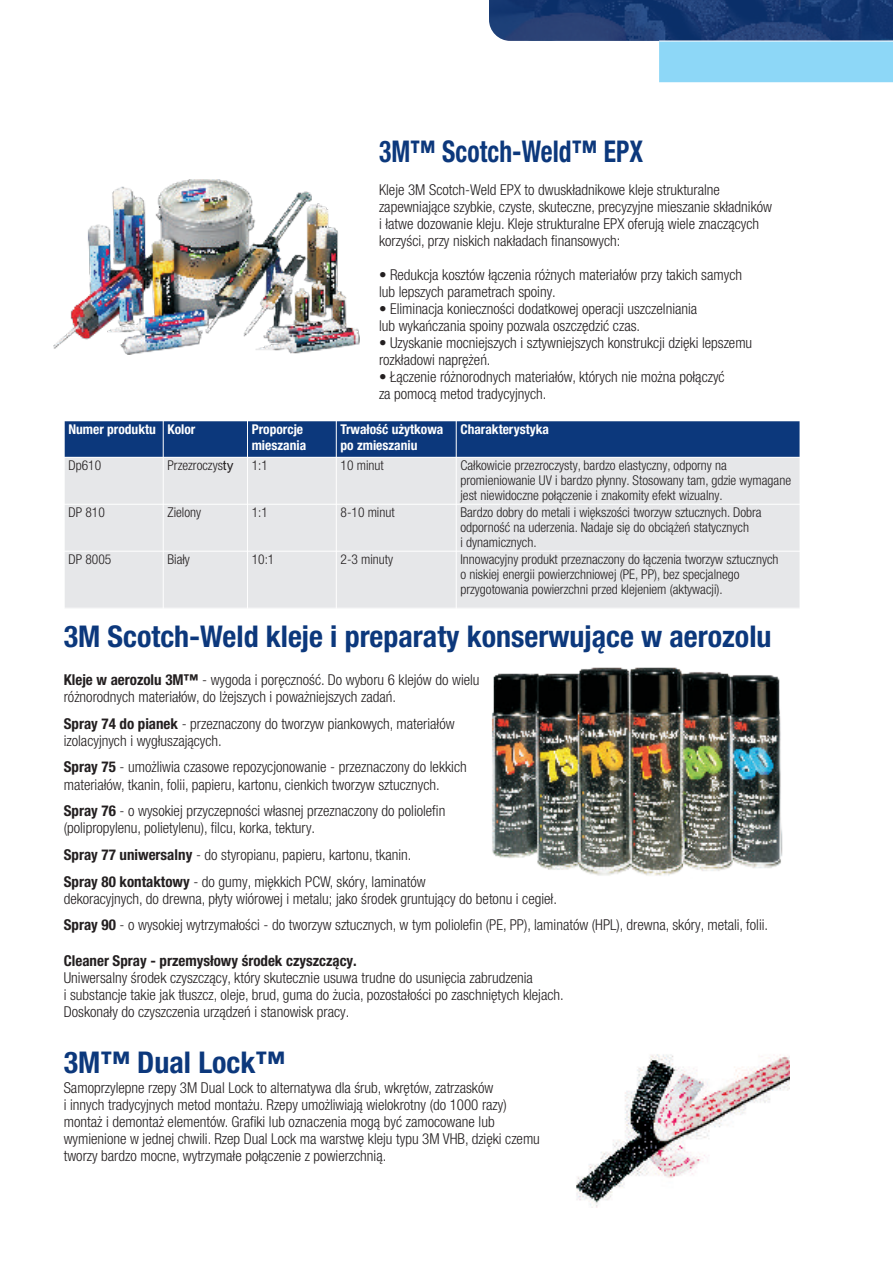
<style>
.page{position:relative;width:893px;height:1263px;background:#fff}
.page>*{position:absolute;margin:0;border:0;box-sizing:border-box;transform-origin:0 0}
.t1{font:700 condensed 30px "Helvetica Neue LT Pro";color:#0c387c}
.t2{font:700 condensed 30px "Helvetica Neue LT Pro";color:#0c387c;scale:.85 1}
.t3{font:300 condensed 15px/17px "Helvetica Neue LT Pro";color:#231f20}
.t4{font:700 condensed 15px "Helvetica Neue LT Pro";color:#231f20}
.t5{font:300 condensed 13.5px/15.3px "Helvetica Neue LT Pro";color:#231f20}
.t6{font:700 condensed 13.5px/16px "Helvetica Neue LT Pro";color:#fff}
.s1{font-family:"Arial";font-weight:400;font-stretch:normal}
.s2{font-weight:700}
</style>
<div class="page">
<img style="left:54px;top:180px;width:305px;height:174px">
<img style="left:492px;top:667px;width:291px;height:209px">
<div style="left:659px;top:42px;width:234px;height:40px;background:#8dd7f7"></div>
<img style="left:489px;top:0;width:404px;height:41px">
<div style="left:64px;top:421px;width:99px;height:36px;background:#0c387c"></div>
<div style="left:163px;top:421px;width:84px;height:36px;background:#0c387c"></div>
<div style="left:247px;top:421px;width:89px;height:36px;background:#0c387c"></div>
<div style="left:336px;top:421px;width:120px;height:36px;background:#0c387c"></div>
<div style="left:456px;top:421px;width:344px;height:36px;background:#0c387c"></div>
<div style="left:64px;top:457px;width:99px;height:47px;background:#e6e7e9"></div>
<div style="left:163px;top:457px;width:84px;height:47px;background:#e6e7e9"></div>
<div style="left:247px;top:457px;width:89px;height:47px;background:#e6e7e9"></div>
<div style="left:336px;top:457px;width:120px;height:47px;background:#e6e7e9"></div>
<div style="left:456px;top:457px;width:344px;height:47px;background:#e6e7e9"></div>
<div style="left:64px;top:504px;width:99px;height:47px;background:#e6e7e9"></div>
<div style="left:163px;top:504px;width:84px;height:47px;background:#e6e7e9"></div>
<div style="left:247px;top:504px;width:89px;height:47px;background:#e6e7e9"></div>
<div style="left:336px;top:504px;width:120px;height:47px;background:#e6e7e9"></div>
<div style="left:456px;top:504px;width:344px;height:47px;background:#e6e7e9"></div>
<div style="left:64px;top:551px;width:99px;height:57px;background:#e6e7e9"></div>
<div style="left:163px;top:551px;width:84px;height:57px;background:#e6e7e9"></div>
<div style="left:247px;top:551px;width:89px;height:57px;background:#e6e7e9"></div>
<div style="left:336px;top:551px;width:120px;height:57px;background:#e6e7e9"></div>
<div style="left:456px;top:551px;width:344px;height:57px;background:#e6e7e9"></div>
<hr style="left:64px;top:420px;width:1px;height:189px;background:#fff">
<hr style="left:163px;top:420px;width:1px;height:189px;background:#fff">
<hr style="left:247px;top:420px;width:1px;height:189px;background:#fff">
<hr style="left:336px;top:420px;width:1px;height:189px;background:#fff">
<hr style="left:456px;top:420px;width:1px;height:189px;background:#fff">
<hr style="left:64px;top:551px;width:736px;height:1px;background:#fff">
<hr style="left:64px;top:504px;width:736px;height:1px;background:#fff">
<hr style="left:64px;top:457px;width:736px;height:1px;background:#fff">
<img style="left:576px;top:1054px;width:213px;height:154px">
<h1 class="t2" style="left:379px;top:141px;width:312px">3M™ Scotch-Weld™ EPX</h1>
<p class="t3" style="left:379px;top:183px;width:395px">Kleje 3M Scotch-Weld EPX to dwusk³adnikowe kleje strukturalne zapewniaj¹ce szybkie, czyste, skuteczne, precyzyjne mieszanie sk³adników i ³atwe dozowanie kleju. Kleje strukturalne EPX oferuj¹ wiele znacz¹cych korzyœci, przy niskich nak³adach finansowych:</p>
<p class="t3" style="left:379px;top:268px;width:365px">• Redukcja kosztów ³¹czenia ró¿nych materia³ów przy takich samych lub lepszych parametrach spoiny.</p>
<p class="t3" style="left:379px;top:302px;width:320px">• Eliminacja koniecznoœci dodatkowej operacji uszczelniania lub wykañczania spoiny pozwala oszczêdziæ czas.</p>
<p class="t3" style="left:379px;top:336px;width:375px">• Uzyskanie mocniejszych i sztywniejszych konstrukcji dziêki lepszemu rozk³adowi naprê¿eñ.</p>
<p class="t3" style="left:379px;top:370px;width:347px">• £¹czenie ró¿norodnych materia³ów, których nie mo¿na po³¹czyæ za pomoc¹ metod tradycyjnych.</p>
<p class="t6" style="left:68px;top:423px;width:128px">Numer produktu Kolor</p>
<p class="t6" style="left:252px;top:423px;width:56px">Proporcje mieszania</p>
<p class="t6" style="left:341px;top:423px;width:104px">Trwa³oœæ u¿ytkowa po zmieszaniu</p>
<p class="t6" style="left:460px;top:423px;width:90px">Charakterystyka</p>
<p class="t5" style="left:68px;top:459px;width:34px">Dp610</p>
<p class="t5" style="left:167px;top:459px;width:67px">Przezroczys<span class="s1">ty</span></p>
<p class="t5" style="left:252px;top:459px;width:18px">1:1</p>
<p class="t5" style="left:341px;top:459px;width:45px">10 minut</p>
<p class="t5" style="left:460px;top:459px;width:332px">Ca³kowicie przezroczysty, bardzo elastyczny, odporny na promieniowanie UV i bardzo p³ynny. Stosowany tam, gdzie wymagane jest niewidoczne po³¹czenie i znakomity efekt wizualny.</p>
<p class="t5" style="left:68px;top:506px;width:38px">DP 810</p>
<p class="t5" style="left:167px;top:506px;width:35px">Zielony</p>
<p class="t5" style="left:252px;top:506px;width:18px">1:1</p>
<p class="t5" style="left:341px;top:506px;width:56px">8-10 minut</p>
<p class="t5" style="left:460px;top:506px;width:303px">Bardzo dobry do metali i wiêkszoœci tworzyw sztucznych. Dobra odpornoœæ na uderzenia. Nadaje siê do obci¹¿eñ statycznych<br>i dynamicznych.</p>
<p class="t5" style="left:68px;top:553px;width:44px">DP 8005</p>
<p class="t5" style="left:167px;top:553px;width:24px">Bia³y</p>
<p class="t5" style="left:252px;top:553px;width:24px">10:1</p>
<p class="t5" style="left:341px;top:553px;width:54px">2-3 minuty</p>
<p class="t5" style="left:460px;top:553px;width:320px">Innowacyjny produkt przeznaczony do ³¹czenia tworzyw sztucznych o niskiej energii powierzchniowej (PE, PP), bez specjalnego przygotowania powierzchni przed klejeniem (aktywacji).</p>
<h1 class="t1" style="left:64px;top:625px;width:709px">3M Scotch-Weld kleje i preparaty konserwuj¹ce w aerozolu</h1>
<p class="t3" style="left:64px;top:673px;width:417px"><span class="s2">Kleje w aerozolu 3M™</span> - wygoda i porêcznoœæ. Do wyboru 6 klejów do wielu ró¿norodnych materia³ów, do l¿ejszych i powa¿niejszych zadañ.</p>
<p class="t3" style="left:64px;top:717px;width:392px"><span class="s2">Spray 74 do pianek</span> - przeznaczony do tworzyw piankowych, materia³ów izolacyjnych i wyg³uszaj¹cych.</p>
<p class="t3" style="left:64px;top:760px;width:404px"><span class="s2">Spray 75</span> - umo¿liwia czasowe repozycjonowanie - przeznaczony do lekkich materia³ów, tkanin, folii, papieru, kartonu, cienkich tworzyw sztucznych.</p>
<p class="t3" style="left:64px;top:804px;width:383px"><span class="s2">Spray 76</span> - o wysokiej przyczepnoœci w³asnej przeznaczony do poliolefin (polipropylenu, polietylenu), filcu, korka, tektury.</p>
<p class="t3" style="left:64px;top:843px;width:363px;line-height:26.7px"><span class="s2">Spray 77 uniwersalny</span> - do styropianu, papieru, kartonu, tkanin.<br><span class="s2">Spray 80 kontaktowy</span> - do gumy, miêkkich PCW, skóry, laminatów</p>
<p class="t3" style="left:64px;top:887px;width:706px;line-height:26.5px">dekoracyjnych, do drewna, p³yty wiórowej i metalu; jako œrodek gruntuj¹cy do betonu i cegie³.<br><span class="s2">Spray 90</span> - o wysokiej wytrzyma³oœci - do tworzyw sztucznych, w tym poliolefin (PE, PP), laminatów (HPL), drewna, skóry, metali, folii.</p>
<p class="t4" style="left:64px;top:955px;width:294px">Cleaner Spray - przemys³owy œrodek czyszcz¹cy.</p>
<p class="t3" style="left:64px;top:971px;width:502px">Uniwersalny œrodek czyszcz¹cy, który skutecznie usuwa trudne do usuniêcia zabrudzenia<br>i substancje takie jak t³uszcz, oleje, brud, guma do ¿ucia, pozosta³oœci po zaschniêtych klejach.<br>Doskona³y do czyszczenia urz¹dzeñ i stanowisk pracy.</p>
<h1 class="t1" style="left:64px;top:1051px;width:223px">3M™ Dual Lock™</h1>
<p class="t3" style="left:64px;top:1081px;width:478px">Samoprzylepne rzepy 3M Dual Lock to alternatywa dla œrub, wkrêtów, zatrzasków<br>i innych tradycyjnych metod monta¿u. Rzepy umo¿liwiaj¹ wielokrotny (do 1000 razy) monta¿ i demonta¿ elementów. Grafiki lub oznaczenia mog¹ byæ zamocowane lub wymienione w jednej chwili. Rzep Dual Lock ma warstwê kleju typu 3M VHB, dziêki czemu tworzy bardzo mocne, wytrzyma³e po³¹czenie z powierzchni¹.</p>
</div>
